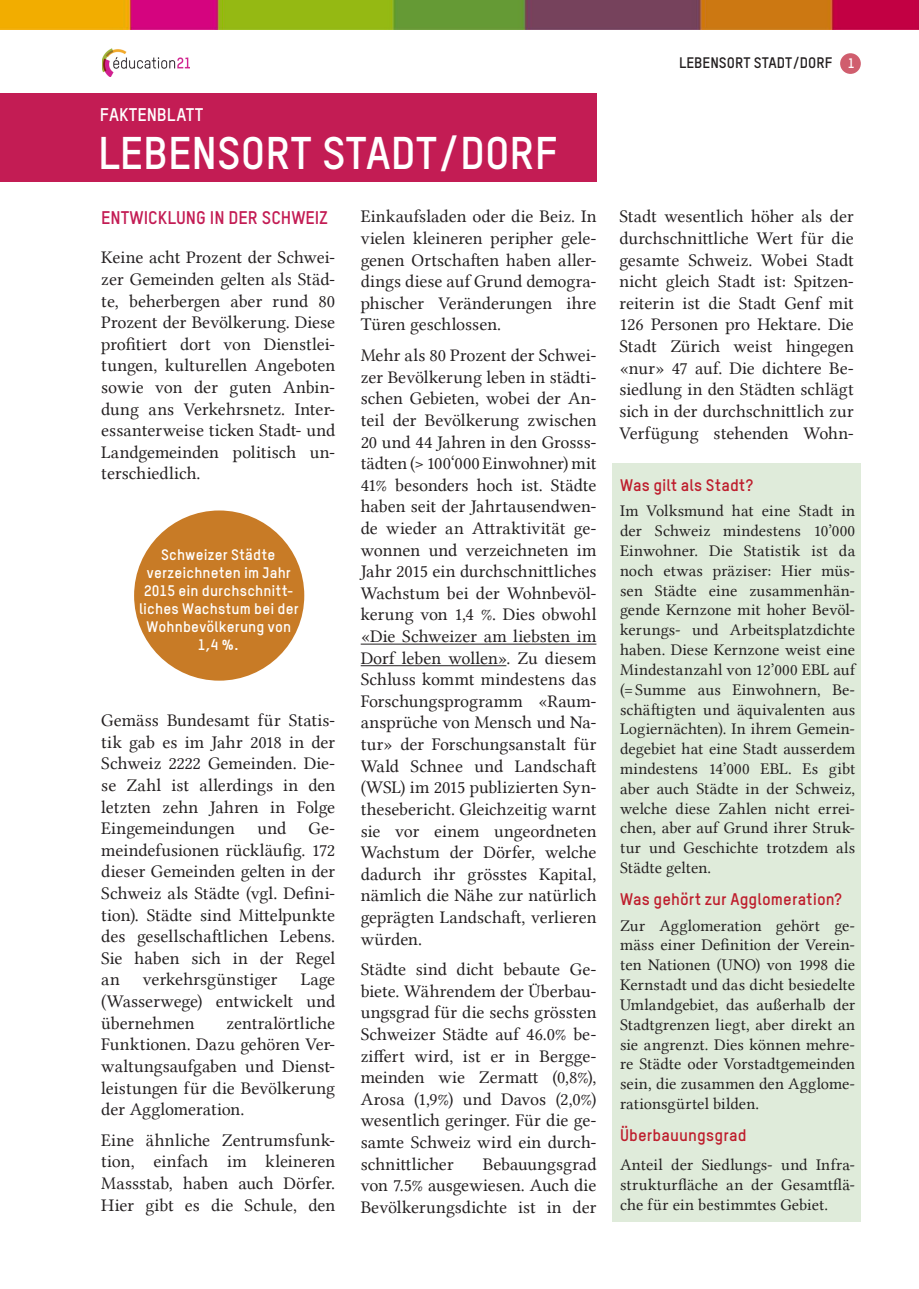
<style>
.page{position:relative;width:919px;height:1289px;background:#fff}
.page>*{position:absolute;margin:0;border:0;box-sizing:border-box;transform-origin:0 0}
.t1{font:700 45px "TSTARPRO";color:#fff}
.t2{font:18px/21.6px "Lin Libertine O";color:#231f20;text-align:justify}
.t3{font:700 18px "TSTARPRO";color:#c31c54}
.t4{font:700 18px "TSTARPRO";color:#fff}
.t5{font:16.5px/19.8px "Lin Libertine O";letter-spacing:.005em;color:#231f20;text-align:justify}
.t6{font:700 16.5px "TSTARPRO";letter-spacing:.005em;color:#be1d2c}
.t7{font:700 15px/18px "TSTARPRO";letter-spacing:.01em;color:#fff;text-align:center}
.t8{font:700 15px "TSTARPRO";color:#231f20}
.s1{font-size:13.5px;color:#fff}
</style>
<div class="page">
<div style="left:840px;top:53px;width:20px;height:21px;background:#d05e6e;border-radius:50%"></div>
<img style="left:102px;top:49px;width:88px;height:28px">
<div style="left:0;top:94px;width:596px;height:88px;background:#c31c54"></div>
<hr style="left:360px;top:643px;width:236px;height:1px;background:#231f20">
<hr style="left:360px;top:665px;width:146px;height:1px;background:#231f20">
<div style="left:612px;top:463px;width:248px;height:759px;background:#dfebda"></div>
<img style="left:0;top:0;width:918px;height:30px">
<div style="left:134px;top:510px;width:170px;height:170px;background:#c87b26;border-radius:50%"></div>
<p class="t4" style="left:100px;top:103px;width:105px">FAKTENBLATT</p>
<p class="t1" style="left:98px;top:125px;width:461px">LEBENSORT STADT/DORF</p>
<p class="t3" style="left:101px;top:206px;width:228px">ENTWICKLUNG IN DER SCHWEIZ</p>
<p class="t2" style="left:101px;top:245px;width:235px">Keine acht Prozent der Schwei&shy;zer Gemeinden gelten als Städ&shy;te, beherbergen aber rund 80<br>Prozent der Bevölkerung. Diese profitiert dort von Dienstlei&shy;tungen, kulturellen Angeboten sowie von der guten Anbin&shy;dung ans Verkehrsnetz. Inter&shy;essanterweise ticken Stadt- und Landgemeinden politisch un&shy;terschiedlich.</p>
<p class="t7" style="left:139px;top:545px;width:161px">Schweizer Städte verzeichneten im Jahr<br>2015 ein durchschnitt&shy;liches Wachstum bei der<br>Wohnbevölkerung von<br>1,4 %.</p>
<p class="t2" style="left:101px;top:707px;width:235px">Gemäss Bundesamt für Statis&shy;tik gab es im Jahr 2018 in der Schweiz 2222 Gemeinden. Die&shy;se Zahl ist allerdings in den letzten zehn Jahren in Folge Eingemeindungen</p>
<p class="t2" style="left:101px;top:815px;width:235px;text-indent:156px">und Ge&shy;meindefusionen rückläufig. 172 dieser Gemeinden gelten in der Schweiz als Städte (vgl. Defini&shy;tion). Städte sind Mittelpunkte des gesellschaftlichen Lebens.<br>Sie haben sich in der Regel an</p>
<p class="t2" style="left:143px;top:966px;width:136px">verkehrsgünstiger</p>
<p class="t2" style="left:101px;top:966px;width:235px;text-indent:199px">Lage (Wasserwege) entwickelt und übernehmen</p>
<p class="t2" style="left:101px;top:1010px;width:235px;text-indent:125px">zentralörtliche Funktionen. Dazu gehören Ver&shy;waltungsaufgaben und Dienst&shy;leistungen für die Bevölkerung der Agglomeration.</p>
<p class="t2" style="left:101px;top:1127px;width:235px">Eine ähnliche Zentrumsfunk&shy;tion, einfach im kleineren Massstab, haben auch Dörfer.<br>Hier gibt es die Schule, den</p>
<p class="t2" style="left:360px;top:204px;width:237px">Einkaufsladen oder die Beiz. In vielen kleineren peripher gele&shy;genen Ortschaften haben aller&shy;dings diese auf Grund demogra&shy;phischer Veränderungen ihre Türen geschlossen.</p>
<p class="t2" style="left:360px;top:342px;width:237px">Mehr als 80 Prozent der Schwei&shy;zer Bevölkerung leben in städti&shy;schen Gebieten, wobei der An&shy;teil der Bevölkerung zwischen 20 und 44 Jahren in den Grosss&shy;tädten (&gt; 100‘000 Einwohner) mit 41% besonders hoch ist. Städte haben seit der Jahrtausendwen&shy;de wieder an Attraktivität ge&shy;wonnen und verzeichneten im Jahr 2015 ein durchschnittliches Wachstum bei der Wohnbevöl&shy;kerung von 1,4 %. Dies obwohl «Die Schweizer am liebsten im Dorf leben wollen». Zu diesem Schluss kommt mindestens das Forschungsprogramm «Raum&shy;ansprüche von Mensch und Na&shy;tur» der Forschungsanstalt für Wald Schnee und Landschaft (WSL) im 2015 publizierten Syn&shy;thesebericht. Gleichzeitig warnt sie vor einem ungeordneten Wachstum der Dörfer, welche dadurch ihr grösstes Kapital, nämlich die Nähe zur natürlich geprägten Landschaft, verlieren würden.</p>
<p class="t2" style="left:360px;top:956px;width:237px">Städte sind dicht bebaute Ge&shy;biete. Währendem der Überbau&shy;ungsgrad für die sechs grössten Schweizer Städte auf 46.0% be&shy;ziffert wird, ist er in Bergge&shy;meinden wie Zermatt (0,8%), Arosa (1,9%) und Davos (2,0%) wesentlich geringer. Für die ge&shy;samte Schweiz wird ein durch&shy;schnittlicher</p>
<p class="t2" style="left:360px;top:1150px;width:237px;text-indent:122px">Bebauungsgrad von 7.5% ausgewiesen. Auch die Bevölkerungsdichte ist in der</p>
<p class="t8" style="left:679px;top:53px;width:177px">LEBENSORT STADT/DORF <span class="s1">1</span></p>
<p class="t2" style="left:619px;top:204px;width:236px">Stadt wesentlich höher als der durchschnittliche Wert für die gesamte Schweiz. Wobei Stadt nicht gleich Stadt ist: Spitzen&shy;reiterin ist die Stadt Genf mit 126 Personen pro Hektare. Die Stadt Zürich weist hingegen «nur» 47 auf. Die dichtere Be&shy;siedlung in den Städten schlägt sich in der durchschnittlich zur Verfügung stehenden Wohn-</p>
<p class="t6" style="left:620px;top:475px;width:135px">Was gilt als Stadt?</p>
<p class="t5" style="left:620px;top:499px;width:237px">Im Volksmund hat eine Stadt in der Schweiz mindestens 10’000<br>Einwohner. Die Statistik ist da noch etwas präziser: Hier müs&shy;sen Städte eine zusammenhän&shy;gende Kernzone mit hoher Bevöl&shy;kerungs- und Arbeitsplatzdichte haben. Diese Kernzone weist eine Mindestanzahl von 12’000 EBL auf (= Summe aus Einwohnern, Be&shy;schäftigten und äquivalenten aus Logiernächten). In ihrem Gemein&shy;degebiet hat eine Stadt ausserdem mindestens 14’000 EBL. Es gibt aber auch Städte in der Schweiz, welche diese Zahlen nicht errei&shy;chen, aber auf Grund ihrer Struk&shy;tur und Geschichte trotzdem als Städte gelten.</p>
<p class="t6" style="left:620px;top:889px;width:223px">Was gehört zur Agglomeration?</p>
<p class="t5" style="left:620px;top:913px;width:237px">Zur Agglomeration gehört ge&shy;mäss einer Definition der Verein&shy;ten Nationen (UNO) von 1998 die Kernstadt und das dicht besiedelte Umlandgebiet, das außerhalb der Stadtgrenzen liegt, aber direkt an sie angrenzt. Dies können mehre&shy;re Städte oder Vorstadtgemeinden sein, die zusammen den Agglome&shy;rationsgürtel bilden.</p>
<p class="t6" style="left:620px;top:1124px;width:128px">Überbauungsgrad</p>
<p class="t5" style="left:620px;top:1153px;width:237px">Anteil der Siedlungs- und Infra&shy;strukturfläche an der Gesamtflä&shy;che für ein bestimmtes Gebiet.</p>
</div>
